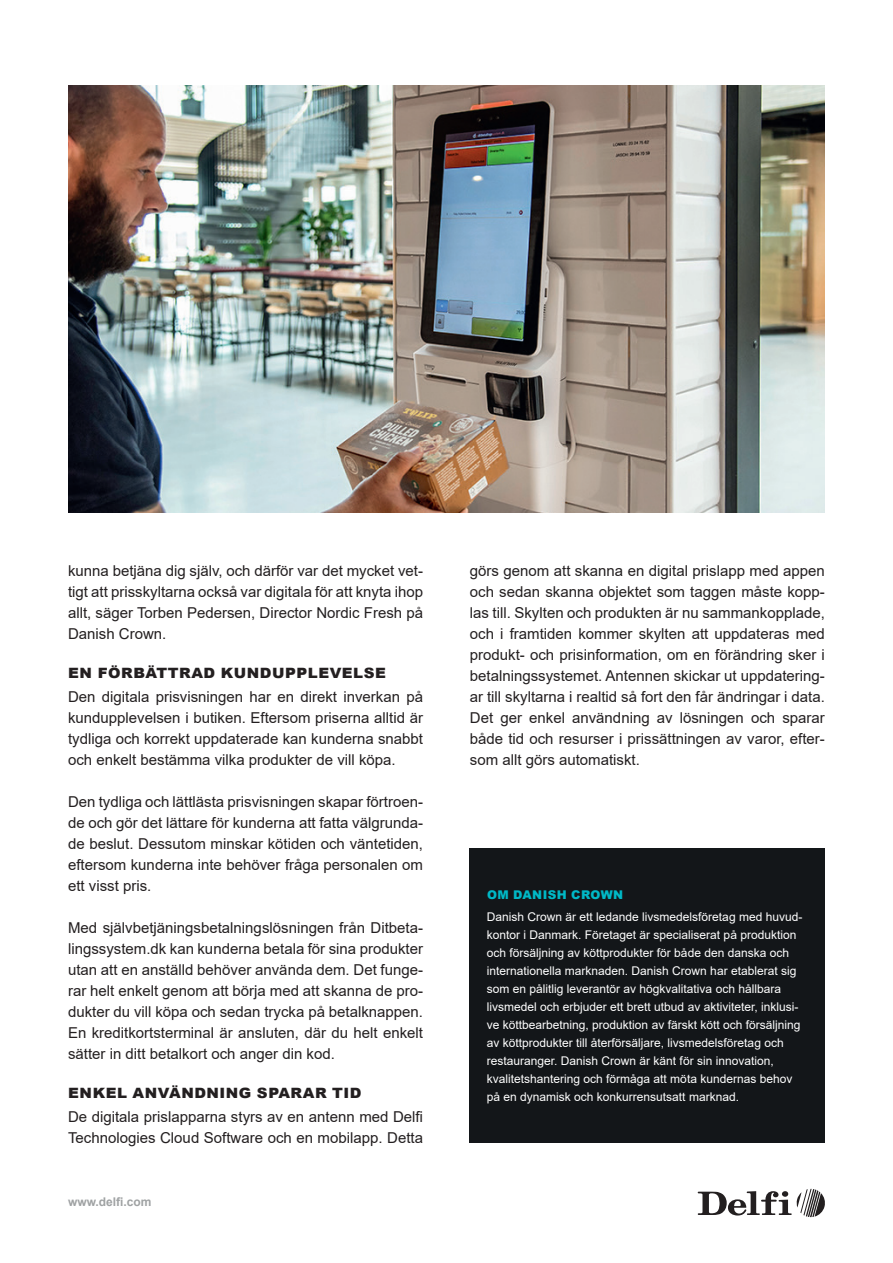
<style>
.page{position:relative;width:893px;height:1263px;background:#fff}
.page>*{position:absolute;margin:0;border:0;box-sizing:border-box;transform-origin:0 0}
.t1{font:15px/21px "Arial";color:#231f20;text-align:justify}
.t2{font:900 14.25px "Arial";letter-spacing:.035em;color:#231f20;scale:1.06 1}
.t3{font:12px/18px "Arial";color:#fff}
.t4{font:900 12px "Arial";letter-spacing:.035em;color:#00b8c6}
.t5{font:700 12px "Arial";color:#9fa2a3}
</style>
<div class="page">
<div style="left:470px;top:849px;width:355px;height:294px;background:#131619"></div>
<svg style="left:698px;top:1189px;width:127px;height:28px"></svg>
<img style="left:68px;top:85px;width:757px;height:428px">
<p class="t1" style="left:68px;top:560px;width:357px">kunna betjäna dig själv, och därför var det mycket vet&shy;tigt att prisskyltarna också var digitala för att knyta ihop allt, säger Torben Pedersen, Director Nordic Fresh på Danish Crown.</p>
<p class="t2" style="left:68px;top:665px;width:301px">EN FÖRBÄTTRAD KUNDUPPLEVELSE</p>
<p class="t1" style="left:68px;top:687px;width:357px">Den digitala prisvisningen har en direkt inverkan på kundupplevelsen i butiken. Eftersom priserna alltid är tydliga och korrekt uppdaterade kan kunderna snabbt och enkelt bestämma vilka produkter de vill köpa.</p>
<p class="t1" style="left:68px;top:792px;width:357px">Den tydliga och lättlästa prisvisningen skapar förtroen&shy;de och gör det lättare för kunderna att fatta välgrunda&shy;de beslut. Dessutom minskar kötiden och väntetiden, eftersom kunderna inte behöver fråga personalen om ett visst pris.</p>
<p class="t1" style="left:68px;top:917px;width:357px">Med självbetjäningsbetalningslösningen från Ditbeta&shy;lingssystem.dk kan kunderna betala för sina produkter utan att en anställd behöver använda dem. Det funge&shy;rar helt enkelt genom att börja med att skanna de pro&shy;dukter du vill köpa och sedan trycka på betalknappen.<br>En kreditkortsterminal är ansluten, där du helt enkelt sätter in ditt betalkort och anger din kod.</p>
<p class="t2" style="left:68px;top:1085px;width:278px">ENKEL ANVÄNDNING SPARAR TID</p>
<p class="t1" style="left:68px;top:1106px;width:357px">De digitala prislapparna styrs av en antenn med Delfi<br>Technologies Cloud Software och en mobilapp. Detta</p>
<p class="t5" style="left:68px;top:1193px;width:85px">www.delfi.com</p>
<p class="t1" style="left:470px;top:561px;width:357px">görs genom att skanna en digital prislapp med appen och sedan skanna objektet som taggen måste kopp&shy;las till. Skylten och produkten är nu sammankopplade, och i framtiden kommer skylten att uppdateras med produkt- och prisinformation, om en förändring sker i betalningssystemet. Antennen skickar ut uppdatering&shy;ar till skyltarna i realtid så fort den får ändringar i data.<br>Det ger enkel användning av lösningen och sparar både tid och resurser i prissättningen av varor, efter&shy;som allt görs automatiskt.</p>
<p class="t4" style="left:487px;top:888px;width:138px">OM DANISH CROWN</p>
<p class="t3" style="left:487px;top:909px;width:317px">Danish Crown är ett ledande livsmedelsföretag med huvud&shy;kontor i Danmark. Företaget är specialiserat på produktion och försäljning av köttprodukter för både den danska och internationella marknaden. Danish Crown har etablerat sig som en pålitlig leverantör av högkvalitativa och hållbara livsmedel och erbjuder ett brett utbud av aktiviteter, inklusi&shy;ve köttbearbetning, produktion av färskt kött och försäljning av köttprodukter till återförsäljare, livsmedelsföretag och restauranger. Danish Crown är känt för sin innovation, kvalitetshantering och förmåga att möta kundernas behov på en dynamisk och konkurrensutsatt marknad.</p>
</div>
